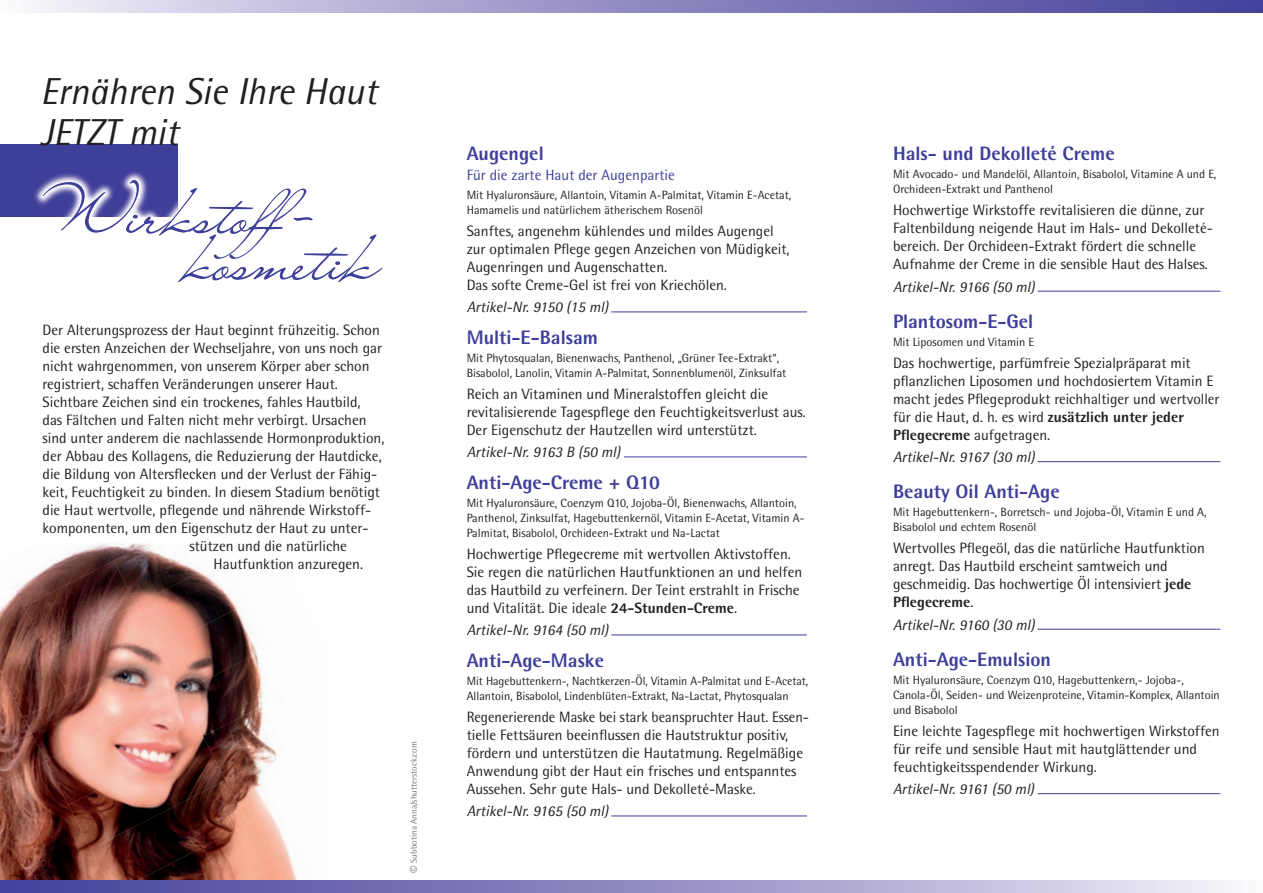
<style>
.page{position:relative;width:1263px;height:893px;background:#fff}
.page>*{position:absolute;margin:0;border:0;box-sizing:border-box;transform-origin:0 0}
.t1{font:67.5px "Lainie Day SH";color:#3e3f99}
.t2{font:italic 37.5px/40.5px "Rotis Semi Sans";color:#231f20}
.t3{font:800 19.5px "Rotis Semi Sans";color:#3e3f99}
.t4{font:15px/18px "Rotis Semi Sans";color:#231f20}
.t5{font:15px/18px "Rotis Semi Sans";color:#231f20;scale:.96 1}
.t6{font:italic 15px "Rotis Semi Sans";color:#231f20}
.t7{font:15px "Rotis Semi Sans";color:#3e3f99}
.t8{font:12px/15px "Rotis Semi Sans";color:#231f20}
.t9{font:9px "Rotis Semi Sans";color:#76787b}
.s1{font-size:15px}
.s2{font-weight:800}
</style>
<div class="page">
<img style="left:58px;top:544px;width:56px;height:17px">
<img style="left:0;top:581px;width:24px;height:90px">
<img style="left:114px;top:543px;width:22px;height:18px">
<img style="left:24px;top:561px;width:112px;height:87px">
<img style="left:0;top:671px;width:23px;height:111px">
<img style="left:136px;top:543px;width:78px;height:61px">
<img style="left:46px;top:604px;width:112px;height:44px">
<img style="left:158px;top:580px;width:86px;height:68px">
<img style="left:23px;top:648px;width:158px;height:113px">
<img style="left:181px;top:624px;width:80px;height:68px">
<img style="left:46px;top:692px;width:157px;height:69px">
<img style="left:1px;top:761px;width:90px;height:119px">
<img style="left:203px;top:672px;width:61px;height:64px">
<img style="left:68px;top:736px;width:157px;height:113px">
<img style="left:225px;top:727px;width:52px;height:55px">
<img style="left:91px;top:780px;width:157px;height:100px">
<img style="left:4px;top:872px;width:53px;height:8px">
<img style="left:203px;top:782px;width:80px;height:65px">
<img style="left:113px;top:847px;width:112px;height:33px">
<img style="left:225px;top:838px;width:72px;height:42px">
<div style="left:0;top:145px;width:177px;height:72px;background:#3e3f99"></div>
<hr style="left:611px;top:312px;width:196px;height:1px;background:#3e3f99">
<hr style="left:624px;top:457px;width:183px;height:1px;background:#3e3f99">
<hr style="left:611px;top:635px;width:196px;height:1px;background:#3e3f99">
<hr style="left:611px;top:816px;width:196px;height:1px;background:#3e3f99">
<img style="left:34px;top:172px;width:143px;height:45px">
<svg style="left:38px;top:0;width:1225px;height:13px;background:#928ec4"></svg>
<hr style="left:1037px;top:291px;width:183px;height:1px;background:#3e3f99">
<hr style="left:1037px;top:461px;width:183px;height:1px;background:#3e3f99">
<hr style="left:1037px;top:629px;width:183px;height:1px;background:#3e3f99">
<hr style="left:1037px;top:793px;width:183px;height:1px;background:#3e3f99">
<svg style="left:0;top:880px;width:1226px;height:13px;background:#928ec4"></svg>
<h2 class="t2" style="left:40px;top:71px;width:338px">Ernähren Sie Ihre Haut<br>JETZT mit</h2>
<h1 class="t1" style="left:36px;top:169px;width:314px">Wirkstoff-</h1>
<h1 class="t1" style="left:187px;top:215px;width:194px">kosmetik</h1>
<p class="t4" style="left:43px;top:320px;width:339px">Der Alterungsprozess der Haut beginnt frühzeitig. Schon</p>
<p class="t4" style="left:43px;top:338px;width:341px">die ersten Anzeichen der Wechseljahre, von uns noch gar</p>
<p class="t4" style="left:43px;top:356px;width:328px">nicht wahrgenommen, von unserem Körper aber schon</p>
<p class="t4" style="left:43px;top:374px;width:297px">registriert, schaffen Veränderungen unserer Haut.</p>
<p class="t4" style="left:43px;top:392px;width:320px">Sichtbare Zeichen sind ein trockenes, fahles Hautbild,</p>
<p class="t4" style="left:43px;top:410px;width:325px">das Fältchen und Falten nicht mehr verbirgt. Ursachen</p>
<p class="t4" style="left:43px;top:428px;width:343px">sind unter anderem die nachlassende Hormonproduktion,</p>
<p class="t4" style="left:43px;top:446px;width:341px">der Abbau des Kollagens, die Reduzierung der Hautdicke,</p>
<p class="t4" style="left:43px;top:464px;width:336px">die Bildung von Altersflecken und der Verlust der Fähig-</p>
<p class="t4" style="left:43px;top:482px;width:339px">keit, Feuchtigkeit zu binden. In diesem Stadium benötigt</p>
<p class="t4" style="left:43px;top:500px;width:330px">die Haut wertvolle, pflegende und nährende Wirkstoff-</p>
<p class="t4" style="left:43px;top:518px;width:328px">komponenten, um den Eigenschutz der Haut zu unter-</p>
<p class="t4" style="left:190px;top:536px;width:159px">stützen und die natürliche</p>
<p class="t4" style="left:214px;top:554px;width:151px">Haut funktion anzuregen.</p>
<p class="t9" style="left:408px;top:873px;width:133px;rotate:-90deg"><span class="s1">©</span> Subbotina Anna/shutterstock.com</p>
<h3 class="t3" style="left:467px;top:141px;width:79px">Augengel</h3>
<p class="t7" style="left:467px;top:166px;width:210px">Für die zarte Haut der Augenpartie</p>
<p class="t8" style="left:467px;top:187px;width:326px">Mit Hyaluronsäure, Allantoin, Vitamin A-Palmitat, Vitamin E-Acetat,<br>Hamamelis und natürlichem ätherischem Rosenöl</p>
<p class="t4" style="left:467px;top:222px;width:324px">Sanftes, angenehm kühlendes und mildes Augengel zur optimalen Pflege gegen Anzeichen von Müdigkeit, Augenringen und Augenschatten.<br>Das softe Creme-Gel ist frei von Kriechölen.</p>
<p class="t6" style="left:467px;top:298px;width:143px">Artikel-Nr. 9150 (15 ml)</p>
<h3 class="t3" style="left:467px;top:325px;width:133px">Multi-E-Balsam</h3>
<p class="t8" style="left:467px;top:350px;width:321px">Mit Phytosqualan, Bienenwachs, Panthenol, „Grüner Tee-Extrakt“,<br>Bisabolol, Lanolin, Vitamin A-Palmitat, Sonnenblumenöl, Zinksulfat</p>
<p class="t4" style="left:467px;top:385px;width:341px">Reich an Vitaminen und Mineralstoffen gleicht die revitalisierende Tagespflege den Feuchtigkeitsverlust aus.<br>Der Eigenschutz der Hautzellen wird unterstützt.</p>
<p class="t6" style="left:467px;top:443px;width:155px">Artikel-Nr. 9163 B (50 ml)</p>
<h3 class="t3" style="left:467px;top:470px;width:195px">Anti-Age-Creme + Q10</h3>
<p class="t8" style="left:467px;top:495px;width:339px">Mit Hyaluronsäure, Coenzym Q10, Jojoba-Öl, Bienenwachs, Allantoin,<br>Panthenol, Zinksulfat, Hagebuttenkernöl, Vitamin E-Acetat, Vitamin A-<br>Palmitat, Bisabolol, Orchideen-Extrakt und Na-Lactat</p>
<p class="t4" style="left:467px;top:545px;width:337px">Hochwertige Pflegecreme mit wertvollen Aktivstoffen.<br>Sie regen die natürlichen Hautfunktionen an und helfen das Hautbild zu verfeinern. Der Teint erstrahlt in Frische und Vitalität. Die ideale <span class="s2">24-Stunden-Creme</span>.</p>
<p class="t6" style="left:467px;top:621px;width:143px">Artikel-Nr. 9164 (50 ml)</p>
<h3 class="t3" style="left:467px;top:648px;width:139px">Anti-Age-Maske</h3>
<p class="t8" style="left:467px;top:673px;width:343px">Mit Hagebuttenkern-, Nachtkerzen-Öl, Vitamin A-Palmitat und E-Acetat,<br>Allantoin, Bisabolol, Lindenblüten-Extrakt, Na-Lactat, Phytosqualan</p>
<p class="t5" style="left:467px;top:708px;width:358px">Regenerierende Maske bei stark beanspruchter Haut. Essen&shy;tielle Fettsäuren beeinflussen die Hautstruktur positiv, fördern und unterstützen die Hautatmung. Regelmäßige Anwendung gibt der Haut ein frisches und entspanntes Aussehen. Sehr gute Hals- und Dekolleté-Maske.</p>
<p class="t6" style="left:467px;top:802px;width:143px">Artikel-Nr. 9165 (50 ml)</p>
<h3 class="t3" style="left:893px;top:141px;width:223px">Hals- und Dekolleté Creme</h3>
<p class="t8" style="left:893px;top:166px;width:325px">Mit Avocado- und Mandelöl, Allantoin, Bisabolol, Vitamine A und E,<br>Orchideen-Extrakt und Panthenol</p>
<p class="t4" style="left:893px;top:201px;width:321px">Hochwertige Wirkstoffe revitalisieren die dünne, zur Faltenbildung neigende Haut im Hals- und Dekolleté&shy;bereich. Der Orchideen-Extrakt fördert die schnelle Aufnahme der Creme in die sensible Haut des Halses.</p>
<p class="t6" style="left:893px;top:277px;width:143px">Artikel-Nr. 9166 (50 ml)</p>
<h3 class="t3" style="left:893px;top:309px;width:142px">Plantosom-E-Gel</h3>
<p class="t8" style="left:893px;top:334px;width:142px">Mit Liposomen und Vitamin E</p>
<p class="t4" style="left:893px;top:354px;width:328px">Das hochwertige, parfümfreie Spezialpräparat mit pflanzlichen Liposomen und hochdosiertem Vitamin E macht jedes Pflegeprodukt reichhaltiger und wertvoller für die Haut, d. h. es wird <span class="s2">zusätzlich unter jeder Pflegecreme</span> aufgetragen.</p>
<p class="t6" style="left:893px;top:448px;width:143px">Artikel-Nr. 9167 (30 ml)</p>
<h3 class="t3" style="left:893px;top:479px;width:168px">Beauty Oil Anti-Age</h3>
<p class="t8" style="left:893px;top:504px;width:315px">Mit Hagebuttenkern-, Borretsch- und Jojoba-Öl, Vitamin E und A,<br>Bisabolol und echtem Rosenöl</p>
<p class="t4" style="left:893px;top:539px;width:313px">Wertvolles Pflegeöl, das die natürliche Hautfunktion anregt. Das Hautbild erscheint samtweich und geschmei dig. Das hochwertige Öl intensiviert <span class="s2">jede Pflegecreme</span>.</p>
<p class="t6" style="left:893px;top:615px;width:143px">Artikel-Nr. 9160 (30 ml)</p>
<h3 class="t3" style="left:893px;top:647px;width:160px">Anti-Age-Emulsion</h3>
<p class="t8" style="left:893px;top:672px;width:328px">Mit Hyaluronsäure, Coenzym Q10, Hagebuttenkern,- Jojoba-,<br>Canola-Öl, Seiden- und Weizenproteine, Vitamin-Komplex, Allantoin und Bisabolol</p>
<p class="t4" style="left:893px;top:722px;width:328px">Eine leichte Tagespflege mit hochwertigen Wirkstoffen für reife und sensible Haut mit hautglättender und feuchtigkeitsspendender Wirkung.</p>
<p class="t6" style="left:893px;top:780px;width:143px">Artikel-Nr. 9161 (50 ml)</p>
</div>
